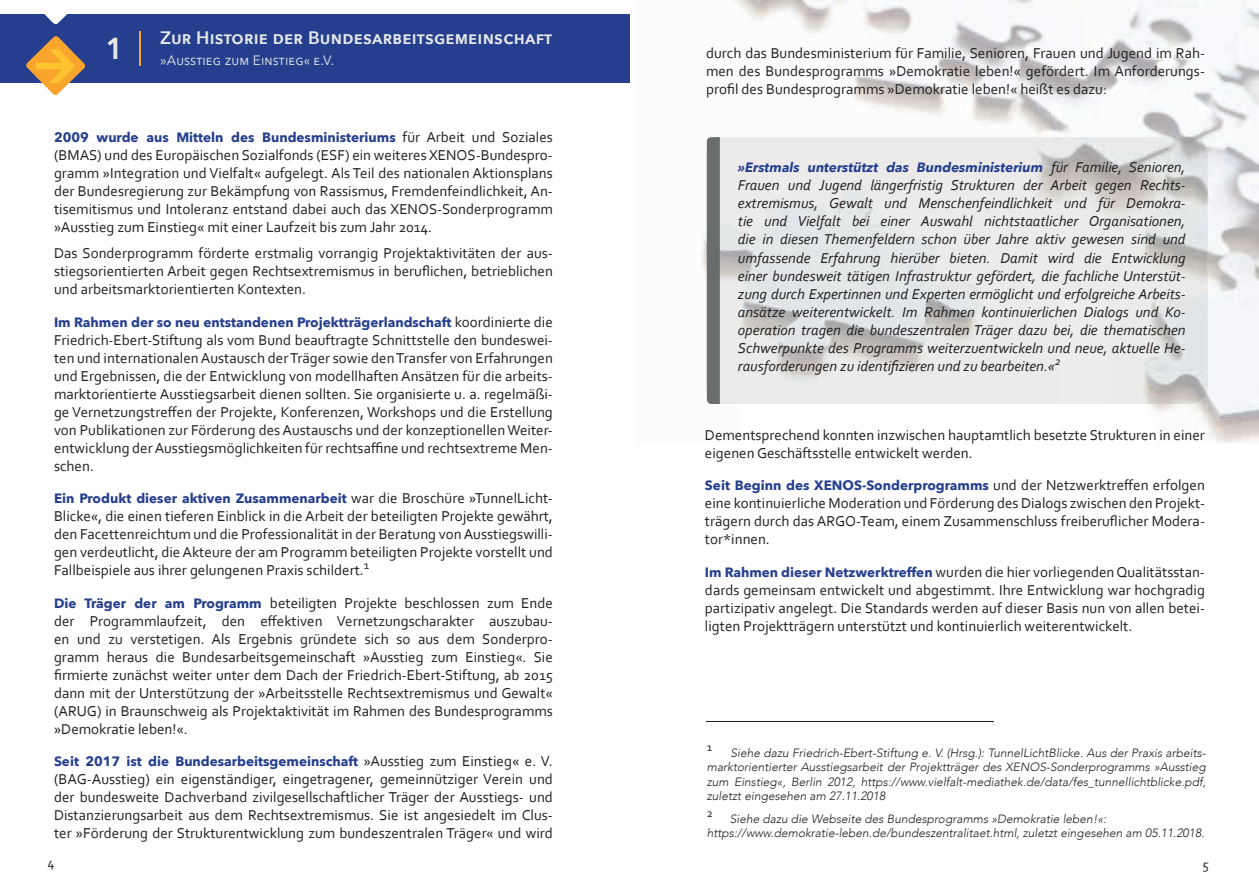
<style>
.page{position:relative;width:1259px;height:893px;background:#fff}
.page>*{position:absolute;margin:0;border:0;box-sizing:border-box;transform-origin:0 0}
.t1{font:500 39.75px "Avenir Next";color:#e6e8e7}
.t2{font:600 18px "Avenir Next";letter-spacing:.01em;color:#e6e8e7}
.t3{font:15px/18px "Corbel";color:#231f20;text-align:justify}
.t4{font:italic 15px/18px "Corbel";color:#231f20;text-align:justify}
.t5{font:700 13.5px "Avenir Next";color:#253f8e}
.t6{font:italic 700 13.5px "Avenir Next";color:#253f8e}
.t7{font:13.5px "Avenir Next";letter-spacing:.01em;color:#e6e8e7}
.t8{font:13.5px "Corbel";color:#231f20}
.t9{font:italic 300 12px/14.4px "Avenir";color:#231f20;text-align:justify}
.t10{font:12px "Corbel";color:#231f20}
.s1{font-family:"Corbel";font-weight:400;font-size:15px;color:#231f20}
.s2{font-family:"Avenir Next";font-weight:700;font-size:13.5px;color:#253f8e}
</style>
<div class="page">
<img style="left:734px;top:0;width:109px;height:34px">
<img style="left:843px;top:0;width:208px;height:137px">
<img style="left:1051px;top:0;width:208px;height:148px">
<img style="left:701px;top:233px;width:5px;height:41px">
<img style="left:1207px;top:148px;width:52px;height:295px">
<img style="left:1155px;top:404px;width:52px;height:20px">
<img style="left:706px;top:137px;width:501px;height:267px">
<div style="left:0;top:14px;width:629px;height:69px;background:#253f8e"></div>
<svg style="left:44px;top:14px;width:24px;height:11px"></svg>
<hr style="left:139px;top:31px;width:2px;height:34px;background:#f8a42d">
<hr style="left:706px;top:721px;width:287px;height:1px;background:#231f20">
<svg style="left:707px;top:137px;width:13px;height:267px;background:#6a6e6f"></svg>
<svg style="left:26px;top:36px;width:60px;height:59px"></svg>
<h1 class="t1" style="left:104px;top:11px;width:22px">1</h1>
<p class="t2" style="left:160px;top:22px;width:394px">Zur Historie Der BunDesarBeitsgeMeinschaFt</p>
<p class="t7" style="left:160px;top:49px;width:176px">»AUSSTIEG ZUM EINSTIEG« E.V.</p>
<p class="t5" style="left:54px;top:125px;width:500px">2009 wurde aus Mitteln des Bundesministeriums <span class="s1">für Arbeit und Soziales</span></p>
<p class="t3" style="left:54px;top:145px;width:500px">(BMAS) und des Europäischen Sozialfonds (ESF) ein weiteres XENOS-Bundespro&shy;gramm »Integration und Vielfalt« aufgelegt. Als Teil des nationalen Aktionsplans der Bundesregierung zur Bekämpfung von Rassismus, Fremdenfeindlichkeit, An&shy;tisemitismus und Intoleranz entstand dabei auch das XENOS-Sonderprogramm »Ausstieg zum Einstieg« mit einer Laufzeit bis zum Jahr 2014.</p>
<p class="t3" style="left:54px;top:244px;width:500px">Das Sonderprogramm förderte erstmalig vorrangig Projektaktivitäten der aus&shy;stiegsorientierten Arbeit gegen Rechtsextremismus in beruflichen, betrieblichen und arbeitsmarktorientierten Kontexten.</p>
<p class="t5" style="left:54px;top:310px;width:500px">Im Rahmen der so neu entstandenen Projektträgerlandschaft <span class="s1">koordinierte die</span></p>
<p class="t3" style="left:54px;top:330px;width:500px">Friedrich-Ebert-Stiftung als vom Bund beauftragte Schnittstelle den bundeswei&shy;ten und internationalen Austausch der Träger sowie den Transfer von Erfahrungen und Ergebnissen, die der Entwicklung von modellhaften Ansätzen für die arbeits&shy;marktorientierte Ausstiegsarbeit dienen sollten. Sie organisierte u. a. regelmäßi&shy;ge Vernetzungstreffen der Projekte, Konferenzen, Workshops und die Erstellung von Publikationen zur Förderung des Austauschs und der konzeptionellen Weiter&shy;entwicklung der Ausstiegsmöglichkeiten für rechtsaffi ne und rechtsextreme Men&shy;schen.</p>
<p class="t5" style="left:54px;top:487px;width:500px">Ein Produkt dieser aktiven Zusammenarbeit <span class="s1">war die Broschüre »TunnelLicht-</span></p>
<p class="t3" style="left:54px;top:507px;width:500px">Blicke«, die einen tieferen Einblick in die Arbeit der beteiligten Projekte gewährt, den Facettenreichtum und die Professionalität in der Beratung von Ausstiegswilli&shy;gen verdeutlicht, die Akteure der am Programm beteiligten Projekte vorstellt und Fallbeispiele aus ihrer gelungenen Praxis schildert.<sup>1</sup></p>
<p class="t3" style="left:54px;top:593px;width:500px"><span class="s2">Die Träger der am Programm</span> beteiligten Projekte beschlossen zum Ende der Programmlaufzeit, den effektiven Vernetzungscharakter auszubau&shy;en und zu verstetigen. Als Ergebnis gründete sich so aus dem Sonderpro&shy;gramm heraus die Bundesarbeitsgemeinschaft »Ausstieg zum Einstieg«. Sie firmierte zunächst weiter unter dem Dach der Friedrich-Ebert-Stiftung, ab 2015 dann mit der Unterstützung der »Arbeitsstelle Rechtsextremismus und Gewalt« (ARUG) in Braunschweig als Projektaktivität im Rahmen des Bundesprogramms »Demokratie leben!«.</p>
<p class="t5" style="left:54px;top:750px;width:500px">Seit 2017 ist die Bundesarbeitsgemeinschaft <span class="s1">»Ausstieg zum Einstieg« e. V.</span></p>
<p class="t3" style="left:54px;top:770px;width:500px">(BAG-Ausstieg) ein eigenständiger, eingetragener, gemeinnütziger Verein und der bundesweite Dachverband zivilgesellschaftlicher Träger der Ausstiegs- und Distanzierungsarbeit aus dem Rechtsextremismus. Sie ist angesiedelt im Clus&shy;ter »Förderung der Strukturentwicklung zum bundeszentralen Träger« und wird</p>
<p class="t3" style="left:706px;top:44px;width:500px">durch das Bundesministerium für Familie, Senioren, Frauen und Jugend im Rah&shy;men des Bundesprogramms »Demokratie leben!« gefördert. Im Anforderungs&shy;profil des Bundesprogramms »Demokratie leben!« heißt es dazu:</p>
<p class="t6" style="left:738px;top:155px;width:449px">»Erstmals unterstützt das Bundesministerium <span class="s1">für Familie, Senioren,</span></p>
<p class="t4" style="left:738px;top:176px;width:449px">Frauen und Jugend längerfristig Strukturen der Arbeit gegen Rechts&shy;extremismus, Gewalt und Menschenfeindlichkeit und für Demokra&shy;tie und Vielfalt bei einer Auswahl nichtstaatlicher Organisationen, die in diesen Themenfeldern schon über Jahre aktiv gewesen sind und umfassende Erfahrung hierüber bieten. Damit wird die Entwicklung einer bundesweit tätigen Infrastruktur gefördert, die fachliche Unterstüt&shy;zung durch Expertinnen und Experten ermöglicht und erfolgreiche Arbeits&shy;ansätze weiterentwickelt. Im Rahmen kontinuierlichen Dialogs und Ko&shy;operation tragen die bundeszentralen Träger dazu bei, die thematischen Schwerpunkte des Programms weiterzuentwickeln und neue, aktuelle He&shy;rausforderungen zu identifizieren und zu bearbeiten.«<sup>2</sup></p>
<p class="t3" style="left:705px;top:425px;width:501px">Dementsprechend konnten inzwischen hauptamtlich besetzte Strukturen in einer eigenen Geschäftsstelle entwickelt werden.</p>
<p class="t5" style="left:705px;top:474px;width:501px">Seit Beginn des XENOS-Sonderprogramms <span class="s1">und der Netzwerktreffen erfolgen</span></p>
<p class="t3" style="left:705px;top:494px;width:501px">eine kontinuierliche Moderation und Förderung des Dialogs zwischen den Projekt&shy;trägern durch das ARGO-Team, einem Zusammenschluss freiberuflicher Modera&shy;tor*innen.</p>
<p class="t3" style="left:705px;top:562px;width:501px"><span class="s2">Im Rahmen dieser Netzwerktreffen</span> wurden die hier vorliegenden Qualitätsstan&shy;dards gemeinsam entwickelt und abgestimmt. Ihre Entwicklung war hochgradig partizipativ angelegt. Die Standards werden auf dieser Basis nun von allen betei&shy;ligten Projektträgern unterstützt und kontinuierlich weiterentwickelt.</p>
<p class="t10" style="left:707px;top:739px;width:7px">1</p>
<p class="t9" style="left:707px;top:746px;width:500px;text-indent:24px">Siehe dazu Friedrich-Ebert-Stiftung e. V. (Hrsg.): TunnelLichtBlicke. Aus der Praxis arbeits&shy;marktorientierter Ausstiegsarbeit der Projektträger des XENOS-Sonderprogramms »Ausstieg zum Einstieg«, Berlin 2012, https://www.vielfalt-mediathek.de/data/fes_tunnellichtblicke.pdf, zuletzt eingesehen am 27.11.2018</p>
<p class="t10" style="left:707px;top:806px;width:8px">2</p>
<p class="t9" style="left:707px;top:812px;width:499px;text-indent:23px">Siehe dazu die Webseite des Bundesprogramms »Demokratie leben!«: https://www.demokratie-leben.de/bundeszentralitaet.html, zuletzt eingesehen am 05.11.2018.</p>
<p class="t8" style="left:47px;top:854px;width:8px">4</p>
<p class="t8" style="left:1202px;top:856px;width:8px">5</p>
</div>
